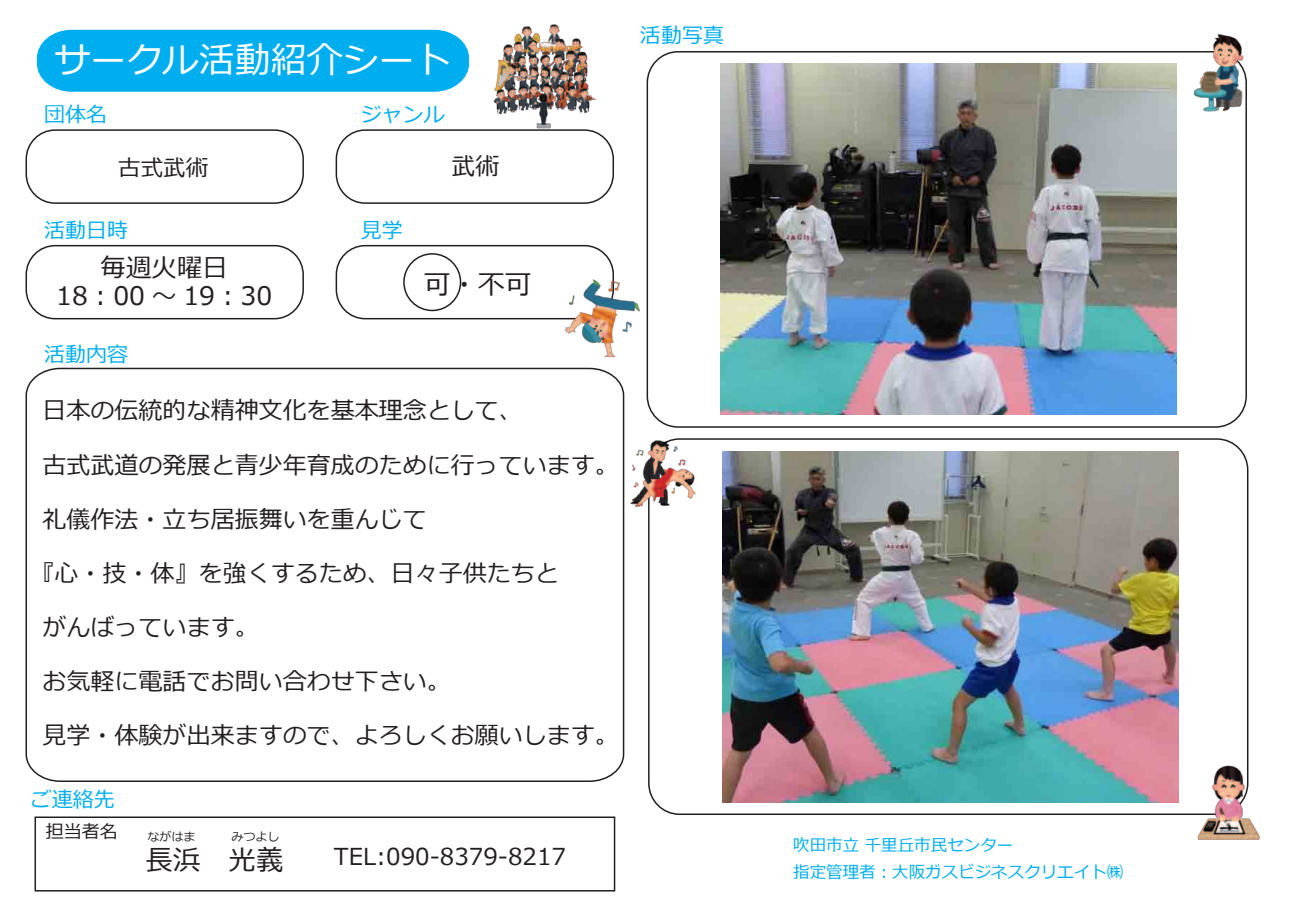
<style>
.page{position:relative;width:1289px;height:919px;background:#fff}
.page>*{position:absolute;margin:0;border:0;box-sizing:border-box;transform-origin:0 0}
.t1{font:36px "Meiryo";color:#fff}
.t2{font:27.6px "Meiryo";color:#231f20}
.t3{font:27px "Meiryo";color:#231f20}
.t4{font:25.5px/28.5px "Meiryo";color:#231f20;text-align:center}
.t5{font:24px "Meiryo";color:#231f20}
.t6{font:23.4px "Meiryo";color:#231f20}
.t7{font:22.5px "Meiryo";color:#231f20}
.t8{font:21px "Meiryo";color:#00aeef}
.t9{font:18px "Meiryo";color:#231f20}
.t10{font:16.5px/27px "Meiryo";color:#00aeef}
.t11{font:12px "Meiryo";color:#231f20}
</style>
<div class="page">
<img style="left:493px;top:24px;width:104px;height:104px">
<div style="left:36px;top:29px;width:434px;height:63px;background:#00aeef"></div>
<div style="left:26px;top:129px;width:278px;height:75px;border:2px solid #231f20;border-radius:29px"></div>
<div style="left:335px;top:129px;width:279px;height:75px;border:2px solid #231f20;border-radius:29px"></div>
<div style="left:26px;top:245px;width:278px;height:74px;border:2px solid #231f20;border-radius:29px"></div>
<div style="left:335px;top:245px;width:279px;height:74px;border:2px solid #231f20;border-radius:29px"></div>
<svg style="left:25px;top:367px;width:600px;height:415px"></svg>
<div style="left:648px;top:438px;width:600px;height:377px;border:2px solid #231f20;border-radius:31px"></div>
<img style="left:630px;top:439px;width:68px;height:71px">
<img style="left:1191px;top:760px;width:69px;height:80px">
<img style="left:565px;top:278px;width:75px;height:80px">
<div style="left:35px;top:816px;width:580px;height:75px;border:2px solid #231f20"></div>
<div style="left:646px;top:51px;width:600px;height:377px;border:2px solid #231f20;border-radius:31px"></div>
<div style="left:403px;top:253px;width:58px;height:58px;border:2px solid #231f20;border-radius:50%"></div>
<img style="left:1192px;top:33px;width:53px;height:81px">
<img style="left:720px;top:64px;width:456px;height:351px">
<img style="left:722px;top:451px;width:456px;height:351px">
<h1 class="t1" style="left:55px;top:35px;width:397px">サークル活動紹介シート</h1>
<p class="t8" style="left:44px;top:100px;width:64px">団体名</p>
<p class="t8" style="left:361px;top:100px;width:86px">ジャンル</p>
<p class="t7" style="left:118px;top:152px;width:91px">古式武術</p>
<p class="t8" style="left:44px;top:215px;width:85px">活動日時</p>
<p class="t8" style="left:361px;top:215px;width:43px">見学</p>
<p class="t4" style="left:56px;top:255px;width:217px">毎週火曜日<br>18︓00 ～ 19︓30</p>
<p class="t8" style="left:44px;top:340px;width:85px">活動内容</p>
<p class="t5" style="left:451px;top:150px;width:49px">武術</p>
<p class="t3" style="left:424px;top:265px;width:109px">可・不可</p>
<p class="t5" style="left:43px;top:394px;width:481px">日本の伝統的な精神文化を基本理念として、</p>
<p class="t5" style="left:43px;top:448px;width:577px">古式武道の発展と青少年育成のために行っています。</p>
<p class="t5" style="left:43px;top:502px;width:385px">礼儀作法・立ち居振舞いを重んじて</p>
<p class="t5" style="left:31px;top:556px;width:529px">『心・技・体』を強くするため、日々子供たちと</p>
<p class="t5" style="left:43px;top:610px;width:218px">がんばっています。</p>
<p class="t5" style="left:43px;top:664px;width:409px">お気軽に電話でお問い合わせ下さい。</p>
<p class="t5" style="left:43px;top:718px;width:577px">見学・体験が出来ますので、よろしくお願いします。</p>
<p class="t8" style="left:640px;top:20px;width:85px">活動写真</p>
<p class="t8" style="left:31px;top:784px;width:85px">ご連絡先</p>
<p class="t9" style="left:46px;top:819px;width:73px">担当者名</p>
<p class="t11" style="left:147px;top:828px;width:133px">ながはま　　　みつよし</p>
<p class="t2" style="left:145px;top:840px;width:140px">長浜　光義</p>
<p class="t6" style="left:334px;top:839px;width:234px">TEL:090-8379-8217</p>
<p class="t10" style="left:793px;top:832px;width:331px">吹田市立 千里丘市民センター<br>指定管理者︓大阪ガスビジネスクリエイト㈱</p>
</div>
